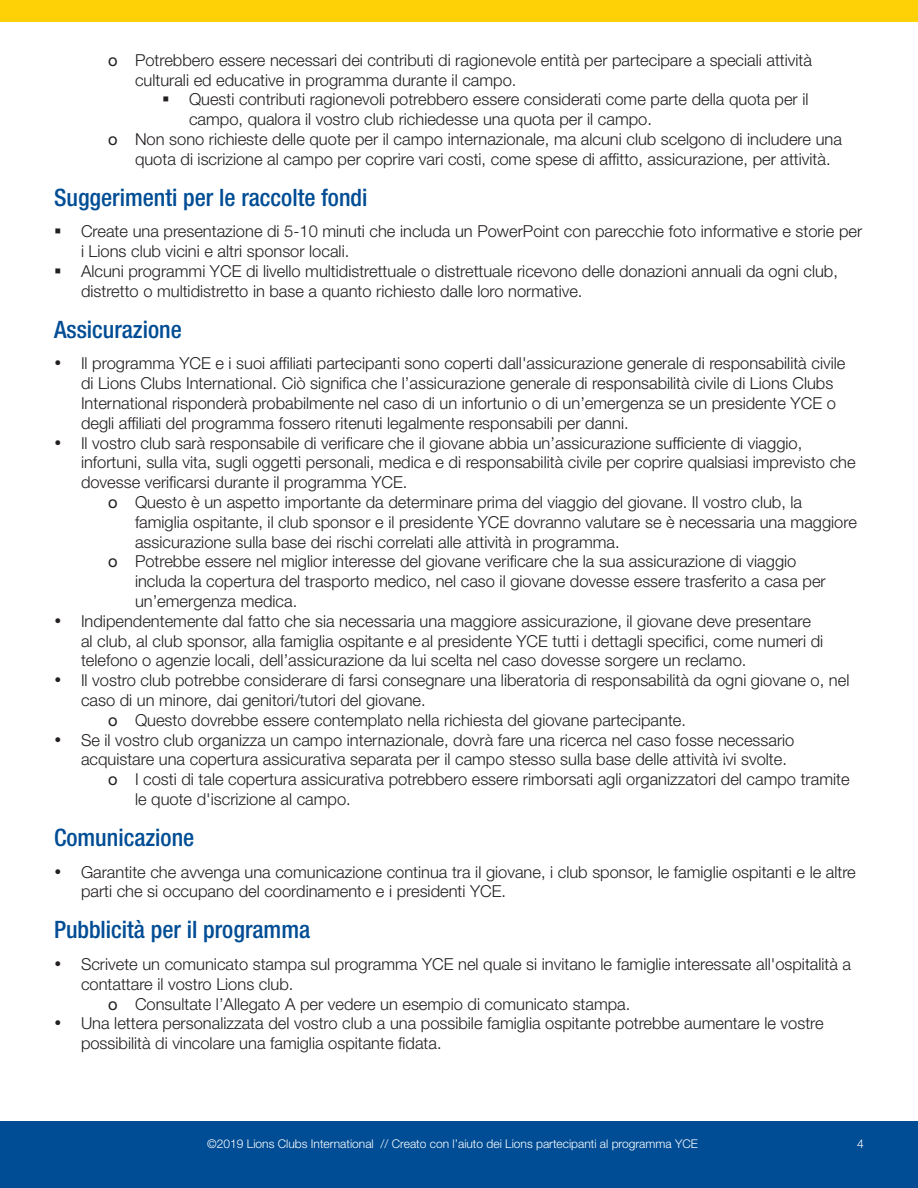
<style>
.page{position:relative;width:918px;height:1188px;background:#fff}
.page>*{position:absolute;margin:0;border:0;box-sizing:border-box;transform-origin:0 0}
.Subhead{font:500 condensed 24px "Helvetica Neue LT Std";color:#014d95}
.t1{font:300 16.5px/19.8px "Helvetica Neue LT Std";color:#231f20}
.Body_Copy{font:300 12px "Helvetica Neue LT Std";color:#fff}
.s1{font-weight:400}
</style>
<div class="page">
<div style="left:0;top:1121px;width:918px;height:67px;background:#014d95"></div>
<div style="left:0;top:0;width:918px;height:21px;background:#fed006"></div>
<p class="t1" style="left:135px;top:50px;width:679px;text-indent:-27px"><span class="s1">o</span> Potrebbero essere necessari dei contributi di ragionevole entità per partecipare a speciali attività culturali ed educative in programma durante il campo.</p>
<p class="t1" style="left:189px;top:89px;width:621px;text-indent:-27px">▪ Questi contributi ragionevoli potrebbero essere considerati come parte della quota per il campo, qualora il vostro club richiedesse una quota per il campo.</p>
<p class="t1" style="left:135px;top:129px;width:708px;text-indent:-27px"><span class="s1">o</span> Non sono richieste delle quote per il campo internazionale, ma alcuni club scelgono di includere una quota di iscrizione al campo per coprire vari costi, come spese di affitto, assicurazione, per attività.</p>
<p class="Subhead" style="left:54px;top:183px;width:315px">Suggerimenti per le raccolte fondi</p>
<p class="t1" style="left:81px;top:221px;width:783px;text-indent:-27px">▪ Create una presentazione di 5-10 minuti che includa un PowerPoint con parecchie foto informative e storie per i Lions club vicini e altri sponsor locali.</p>
<p class="t1" style="left:81px;top:261px;width:759px;text-indent:-27px">▪ Alcuni programmi YCE di livello multidistrettuale o distrettuale ricevono delle donazioni annuali da ogni club, distretto o multidistretto in base a quanto richiesto dalle loro normative.</p>
<p class="Subhead" style="left:54px;top:315px;width:129px">Assicurazione</p>
<p class="t1" style="left:81px;top:353px;width:766px;text-indent:-27px">• Il programma YCE e i suoi affiliati partecipanti sono coperti dall'assicurazione generale di responsabilità civile di Lions Clubs International. Ciò significa che l’assicurazione generale di responsabilità civile di Lions Clubs International risponderà probabilmente nel caso di un infortunio o di un’emergenza se un presidente YCE o degli affiliati del programma fossero ritenuti legalmente responsabili per danni.</p>
<p class="t1" style="left:81px;top:432px;width:776px;text-indent:-27px">• Il vostro club sarà responsabile di verificare che il giovane abbia un’assicurazione sufficiente di viaggio, infortuni, sulla vita, sugli oggetti personali, medica e di responsabilità civile per coprire qualsiasi imprevisto che dovesse verificarsi durante il programma YCE.</p>
<p class="t1" style="left:135px;top:492px;width:723px;text-indent:-27px"><span class="s1">o</span> Questo è un aspetto importante da determinare prima del viaggio del giovane. Il vostro club, la famiglia ospitante, il club sponsor e il presidente YCE dovranno valutare se è necessaria una maggiore assicurazione sulla base dei rischi correlati alle attività in programma.</p>
<p class="t1" style="left:135px;top:551px;width:692px;text-indent:-27px"><span class="s1">o</span> Potrebbe essere nel miglior interesse del giovane verificare che la sua assicurazione di viaggio includa la copertura del trasporto medico, nel caso il giovane dovesse essere trasferito a casa per un’emergenza medica.</p>
<p class="t1" style="left:81px;top:611px;width:744px;text-indent:-27px">• Indipendentemente dal fatto che sia necessaria una maggiore assicurazione, il giovane deve presentare al club, al club sponsor, alla famiglia ospitante e al presidente YCE tutti i dettagli specifici, come numeri di telefono o agenzie locali, dell’assicurazione da lui scelta nel caso dovesse sorgere un reclamo.</p>
<p class="t1" style="left:81px;top:670px;width:770px;text-indent:-27px">• Il vostro club potrebbe considerare di farsi consegnare una liberatoria di responsabilità da ogni giovane o, nel caso di un minore, dai genitori/tutori del giovane.</p>
<p class="t1" style="left:108px;top:710px;width:580px"><span class="s1">o</span> Questo dovrebbe essere contemplato nella richiesta del giovane partecipante.</p>
<p class="t1" style="left:81px;top:729px;width:715px;text-indent:-27px">• Se il vostro club organizza un campo internazionale, dovrà fare una ricerca nel caso fosse necessario acquistare una copertura assicurativa separata per il campo stesso sulla base delle attività ivi svolte.</p>
<p class="t1" style="left:135px;top:769px;width:716px;text-indent:-27px"><span class="s1">o</span> I costi di tale copertura assicurativa potrebbero essere rimborsati agli organizzatori del campo tramite le quote d'iscrizione al campo.</p>
<p class="Subhead" style="left:54px;top:823px;width:142px">Comunicazione</p>
<p class="t1" style="left:81px;top:861px;width:776px;text-indent:-27px">• Garantite che avvenga una comunicazione continua tra il giovane, i club sponsor, le famiglie ospitanti e le altre parti che si occupano del coordinamento e i presidenti YCE.</p>
<p class="Subhead" style="left:54px;top:915px;width:258px">Pubblicità per il programma</p>
<p class="t1" style="left:81px;top:954px;width:772px;text-indent:-27px">• Scrivete un comunicato stampa sul programma YCE nel quale si invitano le famiglie interessate all'ospitalità a contattare il vostro Lions club.</p>
<p class="t1" style="left:108px;top:993px;width:524px"><span class="s1">o</span> Consultate l’Allegato A per vedere un esempio di comunicato stampa.</p>
<p class="t1" style="left:81px;top:1013px;width:744px;text-indent:-27px">• Una lettera personalizzata del vostro club a una possibile famiglia ospitante potrebbe aumentare le vostre possibilità di vincolare una famiglia ospitante fidata.</p>
<p class="Body_Copy" style="left:207px;top:1137px;width:492px">©2019 Lions Clubs International // Creato con l’aiuto dei Lions partecipanti al programma YCE</p>
<p class="Body_Copy" style="left:857px;top:1136px;width:8px">4</p>
</div>
